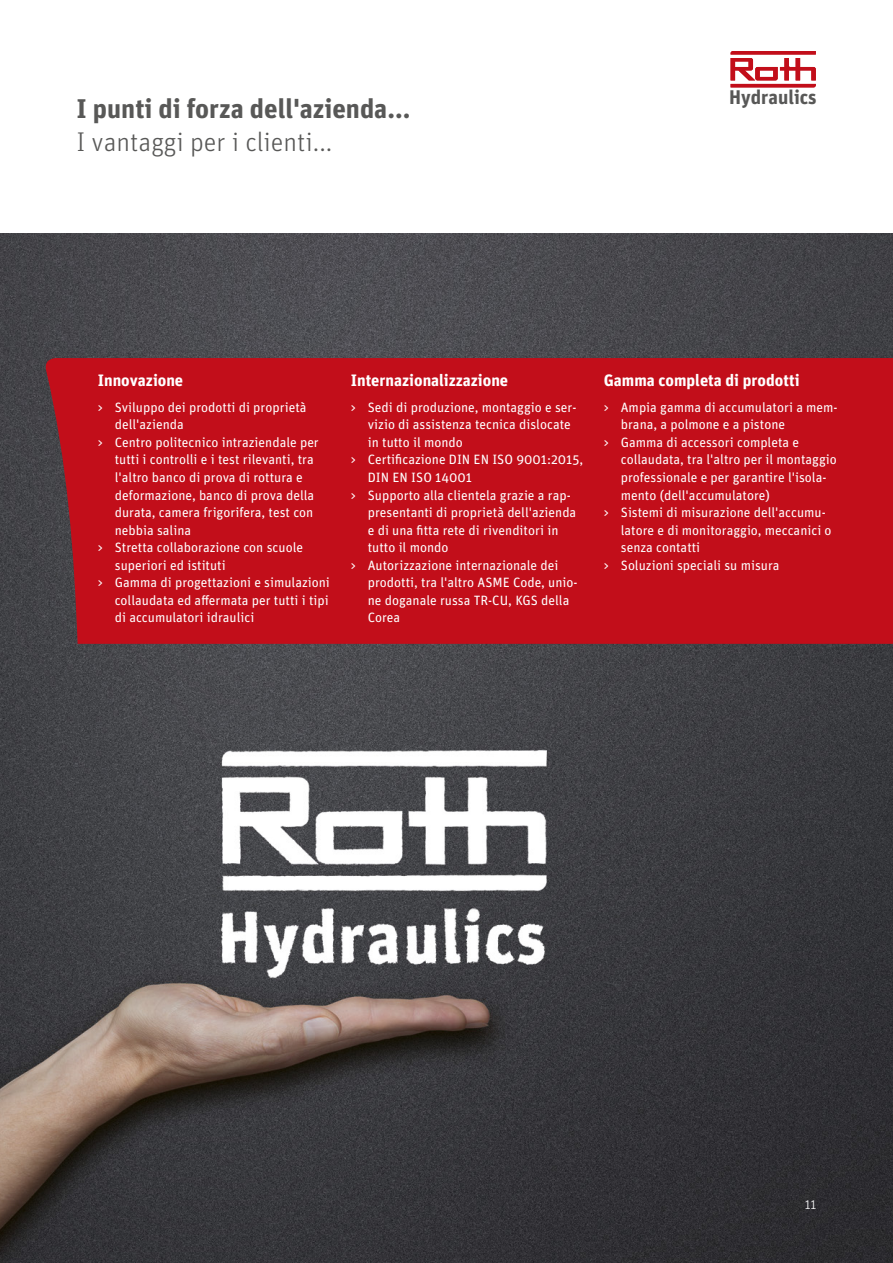
<style>
.page{position:relative;width:893px;height:1263px;background:#fff}
.page>*{position:absolute;margin:0;border:0;box-sizing:border-box;transform-origin:0 0}
.t1{font:700 27px "Unit OT";color:#585857}
.t2{font:300 27px "Unit OT";color:#585857}
.t3{font:700 19.8px "Unit OT";color:#585857}
.t4{font:700 16.5px "Unit OT";color:#fff}
.t5{font:13.5px "Unit OT";color:#fff}
.t6{font:300 13.5px "Unit OT";color:#fff}
</style>
<div class="page">
<img style="left:0;top:234px;width:893px;height:1029px">
<div style="left:43px;top:358px;width:850px;height:286px;background:#c20e1a"></div>
<svg style="left:731px;top:51px;width:85px;height:36px"></svg>
<h1 class="t1" style="left:77px;top:91px;width:335px">I punti di forza dell'azienda...</h1>
<h1 class="t2" style="left:77px;top:125px;width:257px">I vantaggi per i clienti...</h1>
<h2 class="t3" style="left:729px;top:84px;width:89px">Hydraulics</h2>
<p class="t4" style="left:98px;top:369px;width:87px">Innovazione</p>
<p class="t5" style="left:98px;top:398px;width:210px">&gt; Sviluppo dei prodotti di proprietà</p>
<p class="t5" style="left:115px;top:416px;width:70px">dell'azienda</p>
<p class="t5" style="left:98px;top:434px;width:222px">&gt; Centro politecnico intraziendale per</p>
<p class="t5" style="left:115px;top:451px;width:200px">tutti i controlli e i test rilevanti, tra</p>
<p class="t5" style="left:115px;top:469px;width:190px">l'altro banco di prova di rottura e</p>
<p class="t5" style="left:115px;top:486px;width:201px">deformazione, banco di prova della</p>
<p class="t5" style="left:115px;top:504px;width:200px">durata, camera frigorifera, test con</p>
<p class="t5" style="left:115px;top:521px;width:78px">nebbia salina</p>
<p class="t5" style="left:98px;top:539px;width:207px">&gt; Stretta collaborazione con scuole</p>
<p class="t5" style="left:115px;top:556px;width:112px">superiori ed istituti</p>
<p class="t5" style="left:98px;top:574px;width:234px">&gt; Gamma di progettazioni e simulazioni</p>
<p class="t5" style="left:115px;top:592px;width:215px">collaudata ed affermata per tutti i tipi</p>
<p class="t5" style="left:115px;top:609px;width:141px">di accumulatori idraulici</p>
<p class="t4" style="left:351px;top:369px;width:159px">Internazionalizzazione</p>
<p class="t5" style="left:351px;top:398px;width:227px">&gt; Sedi di produzione, montaggio e ser-</p>
<p class="t5" style="left:368px;top:416px;width:204px">vizio di assistenza tecnica dislocate</p>
<p class="t5" style="left:368px;top:434px;width:96px">in tutto il mondo</p>
<p class="t5" style="left:351px;top:451px;width:234px">&gt; Certificazione DIN EN ISO 9001:2015,</p>
<p class="t5" style="left:368px;top:469px;width:106px">DIN EN ISO 14001</p>
<p class="t5" style="left:351px;top:486px;width:221px">&gt; Supporto alla clientela grazie a rap-</p>
<p class="t5" style="left:368px;top:504px;width:210px">presentanti di proprietà dell'azienda</p>
<p class="t5" style="left:368px;top:521px;width:192px">e di una fitta rete di rivenditori in</p>
<p class="t5" style="left:368px;top:539px;width:82px">tutto il mondo</p>
<p class="t5" style="left:351px;top:556px;width:209px">&gt; Autorizzazione internazionale dei</p>
<p class="t5" style="left:368px;top:574px;width:211px">prodotti, tra l'altro ASME Code, unio-</p>
<p class="t5" style="left:368px;top:592px;width:203px">ne doganale russa TR-CU, KGS della</p>
<p class="t5" style="left:368px;top:609px;width:34px">Corea</p>
<p class="t4" style="left:604px;top:369px;width:197px">Gamma completa di prodotti</p>
<p class="t5" style="left:604px;top:398px;width:235px">&gt; Ampia gamma di accumulatori a mem-</p>
<p class="t5" style="left:621px;top:416px;width:166px">brana, a polmone e a pistone</p>
<p class="t5" style="left:604px;top:434px;width:197px">&gt; Gamma di accessori completa e</p>
<p class="t5" style="left:621px;top:451px;width:217px">collaudata, tra l'altro per il montaggio</p>
<p class="t5" style="left:621px;top:469px;width:207px">professionale e per garantire l'isola-</p>
<p class="t5" style="left:621px;top:486px;width:151px">mento (dell'accumulatore)</p>
<p class="t5" style="left:604px;top:504px;width:223px">&gt; Sistemi di misurazione dell'accumu-</p>
<p class="t5" style="left:621px;top:521px;width:212px">latore e di monitoraggio, meccanici o</p>
<p class="t5" style="left:621px;top:539px;width:81px">senza contatti</p>
<p class="t5" style="left:604px;top:556px;width:177px">&gt; Soluzioni speciali su misura</p>
<p class="t6" style="left:805px;top:1196px;width:13px">11</p>
</div>
